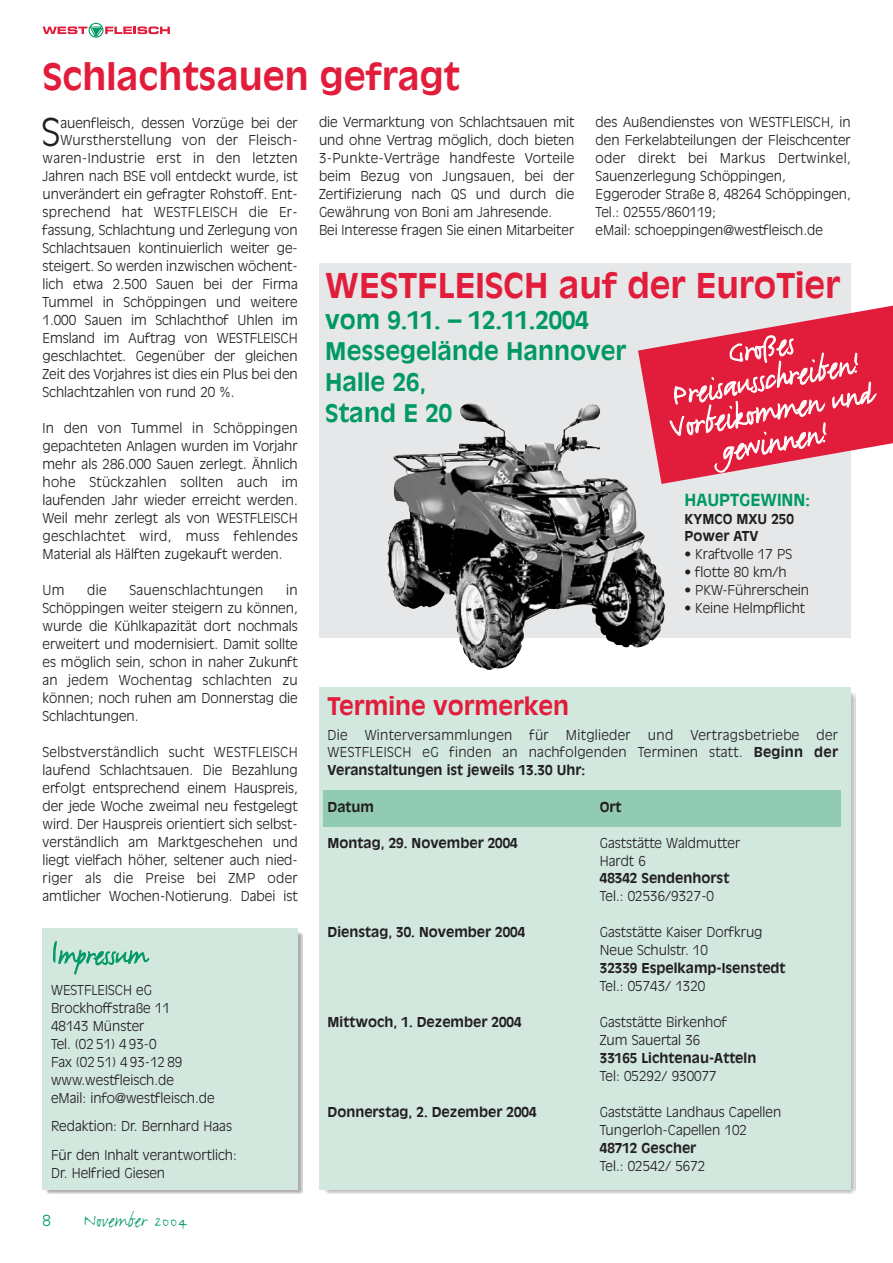
<style>
.page{position:relative;width:893px;height:1263px;background:#fff}
.page>*{position:absolute;margin:0;border:0;box-sizing:border-box;transform-origin:0 0}
.t1{font:300 37.8px "Antique Olive";color:#231f20}
.t2{font:700 36px "Antique Olive";color:#e21d3c}
.t3{font:34.5px/31.5px "FF Justlefthand";color:#fff;text-align:center}
.t4{font:700 33.75px "Antique Olive";color:#e21d3c}
.t5{font:30px "FF Justlefthand";letter-spacing:-.005em;color:#009964}
.t6{font:700 24px/31px "Antique Olive";color:#009964}
.t7{font:700 24px "Antique Olive";color:#e21d3c}
.t8{font:21px "FF Justlefthand";color:#009964}
.t9{font:700 16.5px "Antique Olive";color:#009964}
.t10{font:300 15px "Antique Olive";color:#009964}
.t11{font:300 13.5px/18px "Antique Olive";color:#231f20}
.t12{font:700 13.5px/18px "Antique Olive";color:#231f20}
.t13{font:300 13.5px "Antique Olive";letter-spacing:.02em;color:#231f20}
.s1{font-size:48px}
.s2{font-weight:700}
</style>
<div class="page">
<div style="left:89px;top:23px;width:14px;height:15px;border:1px solid #009964;border-radius:50%"></div>
<svg style="left:43px;top:26px;width:127px;height:12px"></svg>
<div style="left:319px;top:688px;width:531px;height:502px;background:#d2e8de"></div>
<div style="left:323px;top:790px;width:517px;height:37px;background:#92cbb4"></div>
<div style="left:319px;top:263px;width:531px;height:375px;background:#e6e7e8"></div>
<svg style="left:638px;top:302px;width:254px;height:182px;fill:#e21d3c"></svg>
<img style="left:387px;top:403px;width:278px;height:267px">
<img style="left:47px;top:933px;width:255px;height:261px">
<div style="left:43px;top:929px;width:255px;height:261px;background:#d2e8de"></div>
<h2 class="t2" style="left:43px;top:62px;width:418px">Schlachtsauen gefragt</h2>
<h1 class="t1" style="left:42px;top:116px;width:20px">S</h1>
<p class="t11" style="left:60px;top:114px;width:239px">auenfleisch, dessen Vorzüge bei der</p>
<p class="t13" style="left:60px;top:135px;width:239px">Wurstherstellung von der Fleisch-</p>
<p class="t13" style="left:43px;top:153px;width:257px">waren-Industrie erst in den letzten</p>
<p class="t11" style="left:43px;top:168px;width:257px">Jahren nach BSE voll entdeckt wurde, ist</p>
<p class="t11" style="left:43px;top:186px;width:257px">unverändert ein gefragter Rohstoff. Ent-</p>
<p class="t13" style="left:43px;top:207px;width:257px">sprechend hat WESTFLEISCH die Er-</p>
<p class="t11" style="left:43px;top:222px;width:257px">fassung, Schlachtung und Zerlegung von</p>
<p class="t11" style="left:43px;top:240px;width:257px">Schlachtsauen kontinuierlich weiter ge-</p>
<p class="t11" style="left:43px;top:258px;width:257px">steigert. So werden inzwischen wöchent-</p>
<p class="t11" style="left:43px;top:276px;width:257px">lich etwa 2.500 Sauen bei der Firma</p>
<p class="t11" style="left:43px;top:294px;width:257px">Tummel in Schöppingen und weitere</p>
<p class="t11" style="left:43px;top:312px;width:257px">1.000 Sauen im Schlachthof Uhlen im</p>
<p class="t11" style="left:43px;top:330px;width:257px">Emsland im Auftrag von WESTFLEISCH</p>
<p class="t11" style="left:43px;top:348px;width:257px">geschlachtet. Gegenüber der gleichen</p>
<p class="t11" style="left:43px;top:366px;width:257px">Zeit des Vorjahres ist dies ein Plus bei den</p>
<p class="t11" style="left:43px;top:384px;width:193px">Schlachtzahlen von rund 20 %.</p>
<p class="t11" style="left:43px;top:420px;width:257px;text-align:justify">In den von Tummel in Schöppingen gepachteten Anlagen wurden im Vorjahr mehr als 286.000 Sauen zerlegt. Ähnlich hohe Stückzahlen sollten auch im laufenden Jahr wieder erreicht werden.<br>Weil mehr zerlegt als von WESTFLEISCH geschlachtet wird, muss fehlendes Material als Hälften zugekauft werden.</p>
<p class="t11" style="left:43px;top:582px;width:24px">Um</p>
<p class="t11" style="left:87px;top:582px;width:21px">die</p>
<p class="t13" style="left:129px;top:585px;width:136px">Sauenschlachtungen</p>
<p class="t11" style="left:43px;top:582px;width:257px;text-align:justify;text-indent:244px">in Schöppingen weiter steigern zu können, wurde die Kühlkapazität dort nochmals erweitert und modernisiert. Damit sollte es möglich sein, schon in naher Zukunft an jedem Wochentag schlachten zu können; noch ruhen am Donnerstag die Schlachtungen.</p>
<p class="t11" style="left:43px;top:744px;width:257px;text-align:justify">Selbstverständlich sucht WESTFLEISCH laufend Schlachtsauen. Die Bezahlung erfolgt entsprechend einem Hauspreis, der jede Woche zweimal neu festgelegt wird. Der Hauspreis orientiert sich selbst&shy;verständlich am Marktgeschehen und liegt vielfach höher, seltener auch nied&shy;riger als die Preise bei ZMP oder amtlicher Wochen-Notierung. Dabei ist</p>
<h3 class="t5" style="left:52px;top:945px;width:97px"><span class="s1">I</span>mpressum</h3>
<p class="t11" style="left:51px;top:981px;width:165px">WESTFLEISCH eG<br>Brockhoffstraße 11<br>48143 Münster<br>Tel. (02 51) 4 93-0<br>Fax (02 51) 4 93-12 89 www.westfleisch.de<br>eMail: info@westfleisch.de</p>
<p class="t11" style="left:51px;top:1113px;width:187px;line-height:28.7px">Redaktion: Dr. Bernhard Haas<br>Für den Inhalt verantwortlich:</p>
<p class="t11" style="left:51px;top:1165px;width:116px">Dr. Helfried Giesen</p>
<p class="t10" style="left:43px;top:1214px;width:10px">8</p>
<h3 class="t8" style="left:84px;top:1213px;width:104px">November 2004</h3>
<p class="t11" style="left:319px;top:114px;width:257px">die Vermarktung von Schlachtsauen mit und ohne Vertrag möglich, doch bieten 3-Punkte-Verträge handfeste Vorteile beim Bezug von Jungsauen, bei der Zertifizierung nach QS und durch die Gewährung von Boni am Jahresende.<br>Bei Interesse fragen Sie einen Mitarbeiter</p>
<p class="t11" style="left:595px;top:114px;width:257px">des Außendienstes von WESTFLEISCH, in den Ferkelabteilungen der Fleischcenter oder direkt bei Markus Dertwinkel, Sauenzerlegung Schöppingen, Eggeroder Straße 8, 48264 Schöppingen, Tel.: 02555/860119;<br>eMail: schoeppingen@westfleisch.de</p>
<h3 class="t4" style="left:325px;top:272px;width:516px">WESTFLEISCH auf der EuroTier</h3>
<h3 class="t6" style="left:325px;top:306px;width:302px">vom 9.11. – 12.11.2004<br>Messegelände Hannover<br>Halle 26,<br>Stand E 20</h3>
<h3 class="t3" style="left:658px;top:355px;width:207px;rotate:-10deg">Großes<br>Preisausschreiben!<br>Vorbeikommen und gewinnen!</h3>
<h3 class="t7" style="left:327px;top:696px;width:243px">Termine vormerken</h3>
<p class="t9" style="left:684px;top:493px;width:127px">HAUPTGEWINN:</p>
<p class="t12" style="left:684px;top:510px;width:111px">KYMCO MXU 250<br>Power ATV</p>
<p class="t11" style="left:684px;top:546px;width:109px">• Kraftvolle 17 PS</p>
<p class="t11" style="left:684px;top:564px;width:104px">• flotte 80 km/h</p>
<p class="t11" style="left:684px;top:582px;width:126px">• PKW-Führerschein</p>
<p class="t11" style="left:684px;top:600px;width:122px">• Keine Helmpflicht</p>
<p class="t11" style="left:327px;top:726px;width:512px;text-align:justify;text-indent:489px">der WESTFLEISCH eG finden an nachfolgenden Terminen statt. <span class="s2">Beginn der Veranstaltungen ist jeweils 13.30 Uhr:</span></p>
<p class="t11" style="left:327px;top:726px;width:22px">Die</p>
<p class="t13" style="left:365px;top:729px;width:149px">Winterversammlungen</p>
<p class="t11" style="left:529px;top:726px;width:21px">für</p>
<p class="t13" style="left:566px;top:729px;width:66px">Mitglieder</p>
<p class="t11" style="left:648px;top:726px;width:27px">und</p>
<p class="t13" style="left:690px;top:729px;width:110px">Vertragsbetriebe</p>
<p class="t12" style="left:327px;top:798px;width:48px">Datum</p>
<p class="t12" style="left:600px;top:798px;width:23px">Ort</p>
<p class="t12" style="left:327px;top:834px;width:192px">Montag, 29. November 2004</p>
<p class="t11" style="left:600px;top:834px;width:142px">Gaststätte Waldmutter<br>Hardt 6</p>
<p class="t12" style="left:600px;top:870px;width:131px">48342 Sendenhorst</p>
<p class="t11" style="left:600px;top:888px;width:116px">Tel.: 02536/9327-0</p>
<p class="t12" style="left:327px;top:924px;width:199px">Dienstag, 30. November 2004</p>
<p class="t11" style="left:600px;top:924px;width:164px">Gaststätte Kaiser Dorfkrug<br>Neue Schulstr. 10</p>
<p class="t12" style="left:600px;top:960px;width:187px">32339 Espelkamp-Isenstedt</p>
<p class="t11" style="left:600px;top:978px;width:107px">Tel.: 05743/ 1320</p>
<p class="t12" style="left:327px;top:1014px;width:195px">Mittwoch, 1. Dezember 2004</p>
<p class="t11" style="left:600px;top:1014px;width:129px">Gaststätte Birkenhof<br>Zum Sauertal 36</p>
<p class="t12" style="left:600px;top:1050px;width:158px">33165 Lichtenau-Atteln</p>
<p class="t11" style="left:600px;top:1068px;width:118px">Tel: 05292/ 930077</p>
<p class="t12" style="left:327px;top:1104px;width:210px">Donnerstag, 2. Dezember 2004</p>
<p class="t11" style="left:600px;top:1104px;width:183px">Gaststätte Landhaus Capellen<br>Tungerloh-Capellen 102</p>
<p class="t12" style="left:600px;top:1140px;width:98px">48712 Gescher</p>
<p class="t11" style="left:600px;top:1158px;width:107px">Tel.: 02542/ 5672</p>
</div>
